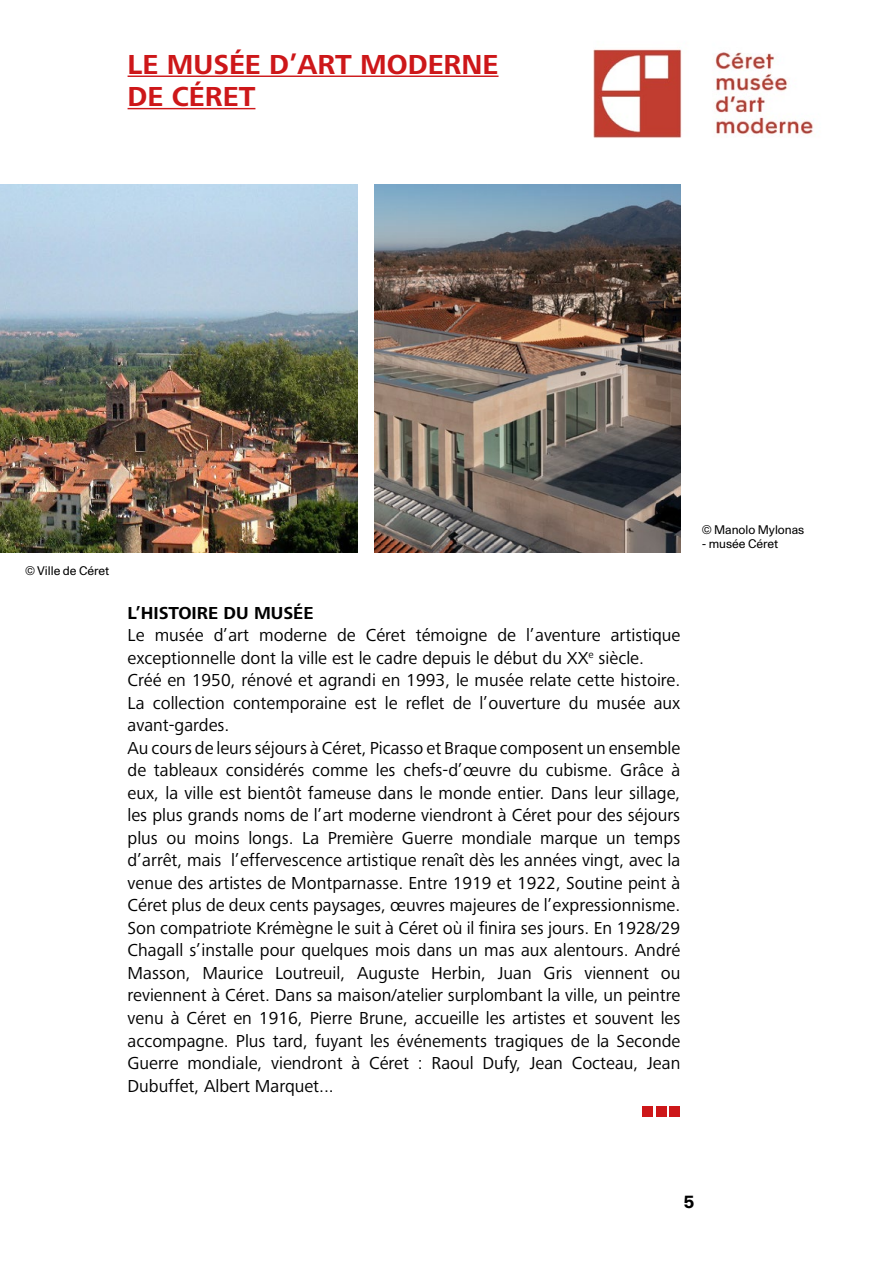
<style>
.page{position:relative;width:893px;height:1263px;background:#fff}
.page>*{position:absolute;margin:0;border:0;box-sizing:border-box;transform-origin:0 0}
.t1{font:700 28.5px/32.4px "Frutiger Next";color:#cd1719}
.t2{font:18px/22.5px "Frutiger Next";color:#000}
.t3{font:700 18px "Frutiger Next";color:#000}
.t4{font:700 18px "Unica 77 LL";color:#000}
.t5{font:12px "Unica 77 LL";color:#000}
</style>
<div class="page">
<img style="left:594px;top:49px;width:219px;height:89px">
<div style="left:642px;top:1106px;width:11px;height:10px;background:#cd1719"></div>
<div style="left:656px;top:1106px;width:11px;height:10px;background:#cd1719"></div>
<div style="left:669px;top:1106px;width:11px;height:10px;background:#cd1719"></div>
<hr style="left:128px;top:76px;width:370px;height:1px;background:#cd1719">
<hr style="left:128px;top:108px;width:127px;height:1px;background:#cd1719">
<img style="left:374px;top:184px;width:306px;height:368px">
<img style="left:0;top:184px;width:357px;height:368px">
<h1 class="t1" style="left:128px;top:48px;width:372px">LE MUSÉE D’ART MODERNE<br>DE CÉRET</h1>
<p class="t5" style="left:25px;top:562px;width:85px">© Ville de Céret</p>
<p class="t3" style="left:128px;top:603px;width:187px">L’HISTOIRE DU MUSÉE</p>
<p class="t2" style="left:128px;top:624px;width:554px">Le musée d’art moderne de Céret témoigne de l’aventure artistique exceptionnelle dont la ville est le cadre depuis le début du XX<sup>e</sup> siècle.<br>Créé en 1950, rénové et agrandi en 1993, le musée relate cette histoire.<br>La collection contemporaine est le reflet de l’ouverture du musée aux avant-gardes.<br>Au cours de leurs séjours à Céret, Picasso et Braque composent un ensemble de tableaux considérés comme les chefs-d’œuvre du cubisme. Grâce à eux, la ville est bientôt fameuse dans le monde entier. Dans leur sillage, les plus grands noms de l’art moderne viendront à Céret pour des séjours plus ou moins longs. La Première Guerre mondiale marque un temps d’arrêt, mais l’effervescence artistique renaît dès les années vingt, avec la venue des artistes de Montparnasse. Entre 1919 et 1922, Soutine peint à Céret plus de deux cents paysages, œuvres majeures de l’expressionnisme.<br>Son compatriote Krémègne le suit à Céret où il finira ses jours. En 1928/29<br>Chagall s’installe pour quelques mois dans un mas aux alentours. André Masson, Maurice Loutreuil, Auguste Herbin, Juan Gris viennent ou reviennent à Céret. Dans sa maison/atelier surplombant la ville, un peintre venu à Céret en 1916, Pierre Brune, accueille les artistes et souvent les accompagne. Plus tard, fuyant les événements tragiques de la Seconde Guerre mondiale, viendront à Céret : Raoul Dufy, Jean Cocteau, Jean Dubuffet, Albert Marquet...</p>
<p class="t5" style="left:702px;top:522px;width:104px">© Manolo Mylonas</p>
<p class="t5" style="left:702px;top:535px;width:78px">- musée Céret</p>
<p class="t4" style="left:684px;top:1189px;width:12px">5</p>
</div>
